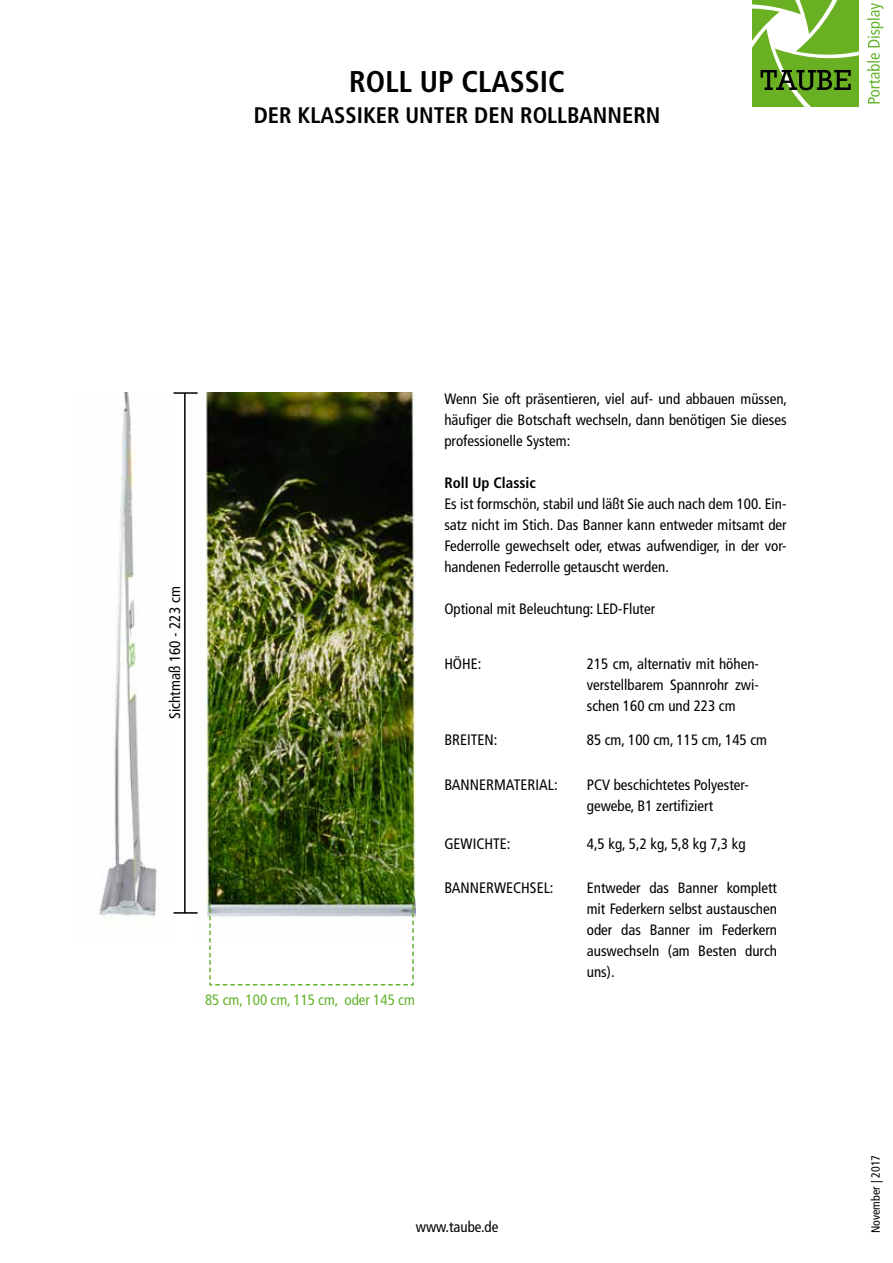
<style>
.page{position:relative;width:893px;height:1263px;background:#fff}
.page>*{position:absolute;margin:0;border:0;box-sizing:border-box;transform-origin:0 0}
.t1{font:700 condensed 30px "Frutiger LT Std";color:#000}
.t2{font:700 condensed 22.5px "Frutiger LT Std";color:#000}
.t3{font:condensed 15.15px "Frutiger LT Std";color:#000}
.t4{font:condensed 15px/21px "Frutiger LT Std";color:#000;text-align:justify}
.t5{font:condensed 15px "Frutiger LT Std";color:#65b32e}
.t6{font:700 condensed 15px "Frutiger LT Std";color:#000}
.t7{font:condensed 12px "Frutiger LT Std";color:#000}
</style>
<div class="page">
<svg style="left:752px;top:0;width:106px;height:106px"></svg>
<svg style="left:867px;top:3px;width:16px;height:100px"></svg>
<img style="left:205px;top:392px;width:211px;height:525px">
<img style="left:99px;top:392px;width:58px;height:525px">
<hr style="left:184px;top:393px;width:2px;height:520px;background:#000">
<hr style="left:173px;top:392px;width:25px;height:2px;background:#000">
<hr style="left:173px;top:912px;width:25px;height:2px;background:#000">
<svg style="left:208px;top:890px;width:207px;height:96px"></svg>
<h1 class="t1" style="left:349px;top:63px;width:217px">ROLL UP CLASSIC</h1>
<h2 class="t2" style="left:254px;top:102px;width:408px">DER KLASSIKER UNTER DEN ROLLBANNERN</h2>
<p class="t3" style="left:166px;top:719px;width:134px;rotate:-90deg">Sichtmaß 160 - 223 cm</p>
<p class="t5" style="left:205px;top:991px;width:211px">85 cm, 100 cm, 115 cm, oder 145 cm</p>
<p class="t4" style="left:444px;top:388px;width:344px">Wenn Sie oft präsentieren, viel auf- und abbauen müssen, häufiger die Botschaft wechseln, dann benötigen Sie dieses professionelle System:</p>
<p class="t6" style="left:444px;top:473px;width:93px">Roll Up Classic</p>
<p class="t4" style="left:444px;top:493px;width:344px">Es ist formschön, stabil und läßt Sie auch nach dem 100. Ein&shy;satz nicht im Stich. Das Banner kann entweder mitsamt der Federrolle gewechselt oder, etwas aufwendiger, in der vor&shy;handenen Federrolle getauscht werden.</p>
<p class="t4" style="left:444px;top:598px;width:212px">Optional mit Beleuchtung: LED-Fluter</p>
<p class="t4" style="left:444px;top:654px;width:38px">HÖHE:</p>
<p class="t4" style="left:587px;top:654px;width:174px">215 cm, alternativ mit höhen&shy;verstellbarem Spannrohr zwi&shy;schen 160 cm und 223 cm</p>
<p class="t4" style="left:587px;top:729px;width:182px">85 cm, 100 cm, 115 cm, 145 cm</p>
<p class="t4" style="left:587px;top:774px;width:163px">PCV beschichtetes Polyester&shy;gewebe, B1 zertifiziert</p>
<p class="t4" style="left:587px;top:834px;width:160px">4,5 kg, 5,2 kg, 5,8 kg 7,3 kg</p>
<p class="t4" style="left:587px;top:877px;width:192px">Entweder das Banner komplett mit Federkern selbst austauschen oder das Banner im Federkern auswechseln (am Besten durch uns).</p>
<p class="t3" style="left:444px;top:731px;width:55px">BREITEN:</p>
<p class="t3" style="left:444px;top:776px;width:115px">BANNERMATERIAL:</p>
<p class="t3" style="left:444px;top:835px;width:68px">GEWICHTE:</p>
<p class="t3" style="left:444px;top:879px;width:111px">BANNERWECHSEL:</p>
<p class="t4" style="left:416px;top:1216px;width:84px">www.taube.de</p>
<p class="t7" style="left:869px;top:1233px;width:80px;rotate:-90deg">November | 2017</p>
</div>
